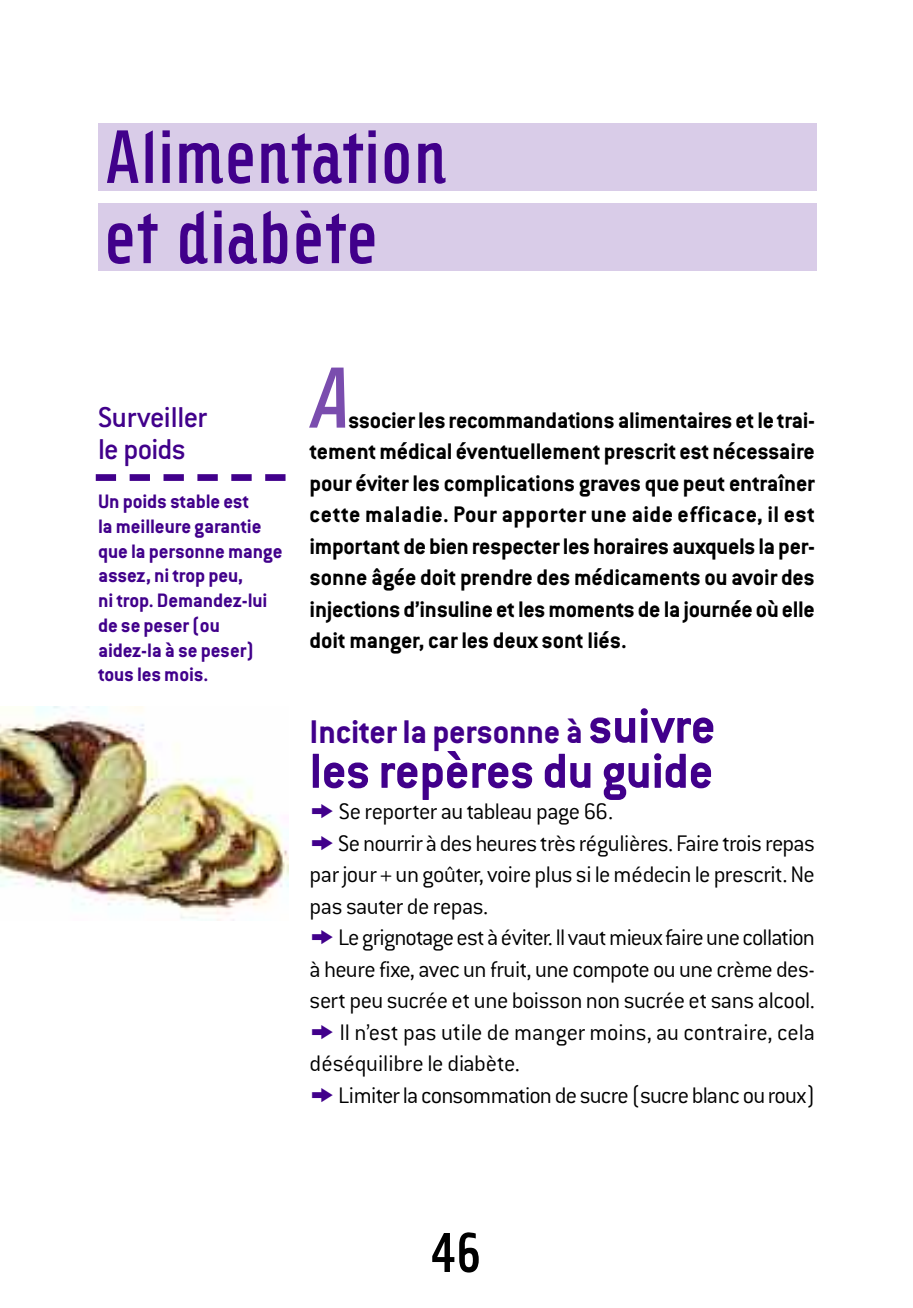
<style>
.page{position:relative;width:913px;height:1308px;background:#fff}
.page>*{position:absolute;margin:0;border:0;box-sizing:border-box;transform-origin:0 0}
.t1{font:italic 90px "Hybrid";color:#7a4dae}
.t2{font:78.75px/80.1px "Hybrid";letter-spacing:-.005em;color:#41008b}
.t3{font:58.5px "Hybrid";color:#000}
.t4{font:700 54px "Conduit ITC";letter-spacing:-.005em;color:#41008b}
.t5{font:700 36px "Conduit ITC";letter-spacing:-.005em;color:#41008b}
.t6{font:500 31.5px/31.5px "Conduit ITC";letter-spacing:-.02em;color:#41008b}
.t7{font:300 24.75px/31.5px "Conduit ITC";letter-spacing:-.02em;color:#000}
.t8{font:700 24.75px/31.5px "Conduit ITC";letter-spacing:-.015em;color:#000;text-align:justify}
.t9{font:700 21.38px/24.8px "Conduit ITC";letter-spacing:-.005em;color:#41008b}
.s1{font-size:54px}
.s2{font-family:"Zeal";font-weight:400;font-size:25.88px;color:#41008b}
</style>
<div class="page">
<div style="left:98px;top:203px;width:718px;height:68px;background:#d9cce8"></div>
<div style="left:98px;top:123px;width:718px;height:68px;background:#d9cce8"></div>
<svg style="left:116px;top:474px;width:136px;height:7px"></svg>
<div style="left:96px;top:474px;width:20px;height:7px;background:#41008b"></div>
<div style="left:265px;top:474px;width:20px;height:7px;background:#41008b"></div>
<img style="left:0;top:706px;width:288px;height:214px">
<h2 class="t2" style="left:104px;top:117px;width:346px">Alimentation et diabète</h2>
<p class="t6" style="left:98px;top:401px;width:110px">Surveiller le poids</p>
<p class="t9" style="left:98px;top:488px;width:186px">Un poids stable est<br>la meilleure garantie que la personne mange assez, nitrop peu, nitrop. Demandez-lui de se peser(ou aidez-la à se peser) tous les mois.</p>
<h1 class="t1" style="left:310px;top:351px;width:44px">A</h1>
<p class="t8" style="left:309px;top:404px;width:506px;text-indent:39px">ssocierles recommandations alimentaires etle trai&shy;tementmédical éventuellement prescrit est nécessaire pour éviterles complications graves que peut entraîner cette maladie. Pour apporter une aide efficace, il est important de bienrespecterleshoraires auxquels la per&shy;sonne âgée doit prendre des médicaments ou avoir des injections d’insuline etlesmoments de la journée où elle doit manger, carles deux sontliés.</p>
<h3 class="t5" style="left:309px;top:710px;width:407px">Inciterla personne à <span class="s1">suivre</span></h3>
<h3 class="t4" style="left:309px;top:739px;width:405px">les repères du guide</h3>
<p class="t7" style="left:309px;top:796px;width:506px"><span class="s2">k</span> Se reporter au tableau page 66.<br><span class="s2">k</span>Senourrir àdesheures très régulières. Faire trois repas parjour+un goûter, voire plus si lemédecin le prescrit.Ne pas sauter de repas. <span class="s2">k</span>Legrignotageestàéviter.Ilvautmieuxfaireunecollation à heure fixe, avec un fruit, une compote ou une crème des&shy;sert peu sucrée et une boisson non sucrée et sans alcool. <span class="s2">k</span> Il n’est pas utile de manger moins, au contraire, cela déséquilibre le diabète. <span class="s2">k</span>Limiterlaconsommationdesucre(sucreblancouroux)</p>
<h3 class="t3" style="left:430px;top:1222px;width:54px">46</h3>
</div>
